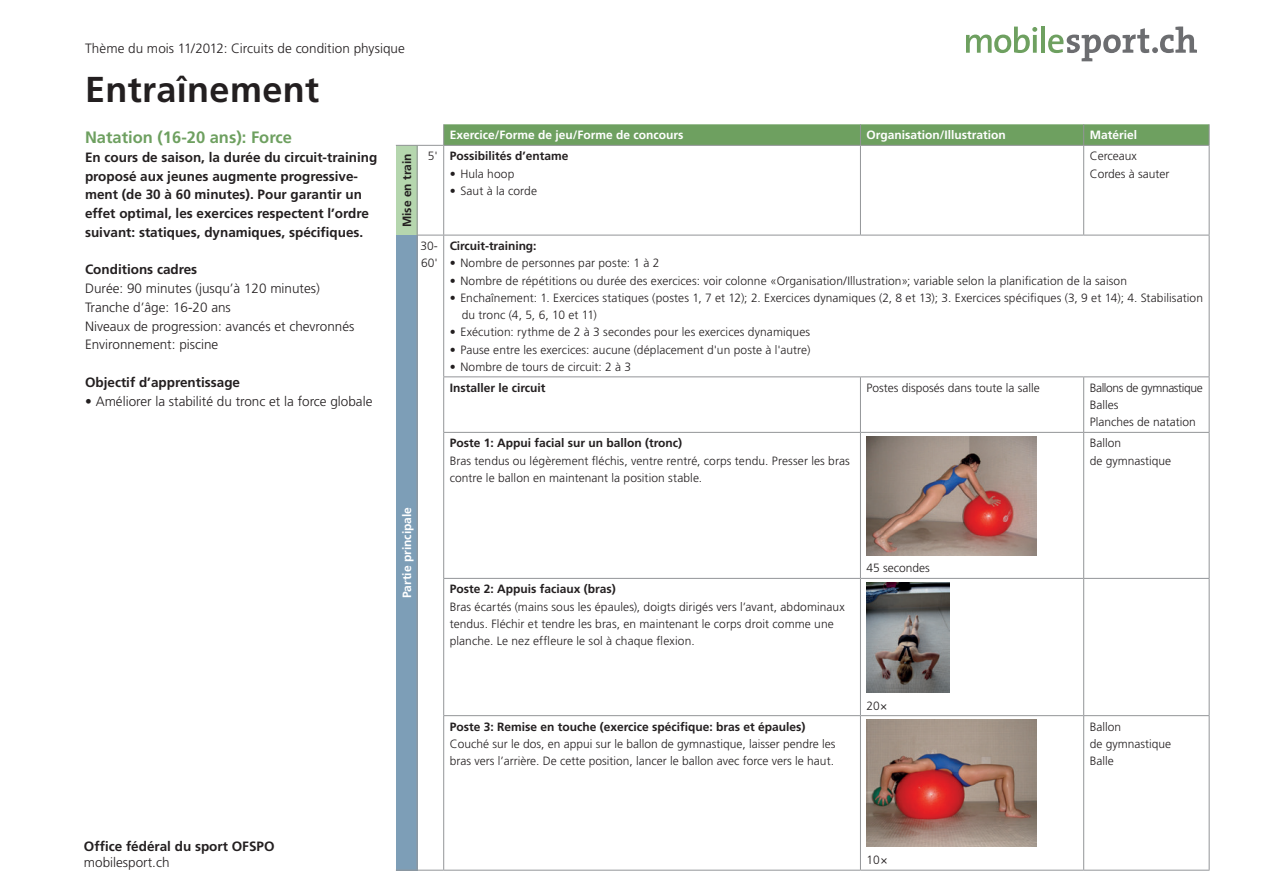
<style>
.page{position:relative;width:1263px;height:893px;background:#fff}
.page>*{position:absolute;margin:0;border:0;box-sizing:border-box;transform-origin:0 0}
._1_Haupttitel{font:700 36px "Frutiger LT";letter-spacing:.01em;color:#231f20}
._3_Titel_gruen{font:700 16.5px "Frutiger LT";color:#6ea060}
.Lead{font:700 13.5px/18.8px "Frutiger LT";color:#231f20}
.Grundtext_f_Aufzählu{font:300 13.5px "Frutiger LT";color:#231f20}
.Grundtext_f_Aufzählu-2{font:700 13.5px "Frutiger LT";color:#231f20}
.Tabelle_f{font:300 12px/17.2px "Frutiger LT";letter-spacing:.005em;color:#231f20}
.Tabelle_d{font:300 12px/17.2px "Frutiger LT";color:#231f20}
.Tabelle_d-2{font:700 12px "Frutiger LT";color:#231f20}
.Tabelle_d-3{font:700 12px "Frutiger LT";color:#fff}
.Tabelle_d-4{font:300 12px "Frutiger LT";letter-spacing:-.03em;color:#231f20}
</style>
<div class="page">
<svg style="left:966px;top:27px;width:71px;height:26px"></svg>
<hr style="left:1041px;top:27px;width:4px;height:26px;background:#6ea060">
<svg style="left:1048px;top:27px;width:149px;height:34px"></svg>
<div style="left:396px;top:145px;width:21px;height:90px;background:#b5d6ae"></div>
<div style="left:396px;top:235px;width:21px;height:635px;background:#7d9eb7"></div>
<hr style="left:860px;top:146px;width:1px;height:89px;background:#939598">
<hr style="left:1083px;top:146px;width:1px;height:89px;background:#939598">
<hr style="left:1209px;top:146px;width:1px;height:89px;background:#939598">
<hr style="left:1209px;top:235px;width:1px;height:141px;background:#939598">
<hr style="left:860px;top:377px;width:1px;height:55px;background:#939598">
<hr style="left:1083px;top:377px;width:1px;height:55px;background:#939598">
<hr style="left:1209px;top:377px;width:1px;height:55px;background:#939598">
<hr style="left:860px;top:433px;width:1px;height:145px;background:#939598">
<hr style="left:1083px;top:433px;width:1px;height:145px;background:#939598">
<hr style="left:1209px;top:433px;width:1px;height:145px;background:#939598">
<hr style="left:860px;top:579px;width:1px;height:136px;background:#939598">
<hr style="left:1083px;top:579px;width:1px;height:136px;background:#939598">
<hr style="left:1209px;top:579px;width:1px;height:136px;background:#939598">
<hr style="left:860px;top:716px;width:1px;height:154px;background:#939598">
<hr style="left:1083px;top:716px;width:1px;height:154px;background:#939598">
<hr style="left:1209px;top:716px;width:1px;height:154px;background:#939598">
<hr style="left:417px;top:146px;width:1px;height:89px;background:#939598">
<hr style="left:443px;top:146px;width:1px;height:89px;background:#939598">
<hr style="left:417px;top:235px;width:1px;height:142px;background:#939598">
<hr style="left:443px;top:235px;width:1px;height:141px;background:#939598">
<hr style="left:417px;top:377px;width:1px;height:55px;background:#939598">
<hr style="left:443px;top:377px;width:1px;height:55px;background:#939598">
<hr style="left:417px;top:432px;width:1px;height:146px;background:#939598">
<hr style="left:443px;top:433px;width:1px;height:145px;background:#939598">
<hr style="left:417px;top:578px;width:1px;height:138px;background:#939598">
<hr style="left:443px;top:579px;width:1px;height:136px;background:#939598">
<hr style="left:417px;top:716px;width:1px;height:154px;background:#939598">
<hr style="left:443px;top:716px;width:1px;height:154px;background:#939598">
<svg style="left:396px;top:124px;width:814px;height:22px;background:#7aa66e"></svg>
<svg style="left:418px;top:235px;width:26px;height:1px"></svg>
<hr style="left:444px;top:235px;width:416px;height:1px;background:#939598">
<hr style="left:860px;top:235px;width:224px;height:1px;background:#939598">
<hr style="left:1084px;top:235px;width:125px;height:1px;background:#939598">
<hr style="left:443px;top:376px;width:417px;height:1px;background:#939598">
<hr style="left:860px;top:376px;width:224px;height:1px;background:#939598">
<hr style="left:1084px;top:376px;width:125px;height:1px;background:#939598">
<hr style="left:443px;top:432px;width:417px;height:1px;background:#939598">
<hr style="left:860px;top:432px;width:224px;height:1px;background:#939598">
<hr style="left:1084px;top:432px;width:125px;height:1px;background:#939598">
<hr style="left:443px;top:578px;width:417px;height:1px;background:#939598">
<hr style="left:860px;top:578px;width:224px;height:1px;background:#939598">
<hr style="left:1084px;top:578px;width:125px;height:1px;background:#939598">
<hr style="left:443px;top:715px;width:417px;height:1px;background:#939598">
<hr style="left:860px;top:715px;width:224px;height:1px;background:#939598">
<hr style="left:1084px;top:715px;width:125px;height:1px;background:#939598">
<svg style="left:396px;top:870px;width:48px;height:1px"></svg>
<hr style="left:444px;top:870px;width:416px;height:1px;background:#939598">
<hr style="left:860px;top:870px;width:224px;height:1px;background:#939598">
<hr style="left:1084px;top:870px;width:125px;height:1px;background:#939598">
<img style="left:866px;top:436px;width:170px;height:119px">
<img style="left:866px;top:582px;width:83px;height:110px">
<img style="left:866px;top:719px;width:170px;height:128px">
<p class="Grundtext_f_Aufzählu" style="left:85px;top:40px;width:321px">Thème du mois 11/2012: Circuits de condition physique</p>
<p class="_1_Haupttitel" style="left:85px;top:68px;width:236px">Entraînement</p>
<p class="_3_Titel_gruen" style="left:85px;top:128px;width:208px">Natation (16-20 ans): Force</p>
<p class="Lead" style="left:85px;top:148px;width:294px">En cours de saison, la durée du circuit-training proposé aux jeunes augmente progressive&shy;ment (de 30 à 60 minutes). Pour garantir un effet optimal, les exercices respectent l’ordre suivant: statiques, dynamiques, spécifiques.</p>
<p class="Grundtext_f_Aufzählu-2" style="left:85px;top:262px;width:114px">Conditions cadres</p>
<p class="Grundtext_f_Aufzählu" style="left:85px;top:281px;width:236px">Durée: 90 minutes (jusqu’à 120 minutes)</p>
<p class="Grundtext_f_Aufzählu" style="left:85px;top:299px;width:147px">Tranche d’âge: 16-20 ans</p>
<p class="Grundtext_f_Aufzählu" style="left:85px;top:318px;width:271px">Niveaux de progression: avancés et chevronnés</p>
<p class="Grundtext_f_Aufzählu" style="left:85px;top:337px;width:135px">Environnement: piscine</p>
<p class="Grundtext_f_Aufzählu-2" style="left:85px;top:374px;width:157px">Objectif d’apprentissage</p>
<p class="Grundtext_f_Aufzählu" style="left:85px;top:393px;width:289px">• Améliorer la stabilité du tronc et la force globale</p>
<p class="Tabelle_d-3" style="left:450px;top:128px;width:235px">Exercice/Forme de jeu/Forme de concours</p>
<p class="Tabelle_d-3" style="left:866px;top:128px;width:141px">Organisation/Illustration</p>
<p class="Tabelle_d-3" style="left:1090px;top:128px;width:49px">Matériel</p>
<p class="Tabelle_d-2" style="left:400px;top:227px;width:76px;rotate:-90deg">Mise en train</p>
<p class="Tabelle_d" style="left:428px;top:148px;width:12px">5'</p>
<p class="Tabelle_d-2" style="left:450px;top:149px;width:120px">Possibilités d’entame</p>
<p class="Tabelle_f" style="left:450px;top:165px;width:66px">• Hula hoop</p>
<p class="Tabelle_f" style="left:450px;top:182px;width:89px">• Saut à la corde</p>
<p class="Tabelle_d" style="left:1090px;top:148px;width:49px">Cerceaux</p>
<p class="Tabelle_d" style="left:1090px;top:165px;width:81px">Cordes à sauter</p>
<p class="Tabelle_d" style="left:420px;top:237px;width:19px">30-<br>60'</p>
<p class="Tabelle_d-2" style="left:450px;top:239px;width:88px">Circuit-training:</p>
<p class="Tabelle_f" style="left:450px;top:255px;width:211px">• Nombre de personnes par poste: 1 à 2</p>
<p class="Tabelle_f" style="left:450px;top:272px;width:679px">• Nombre de répétitions ou durée des exercices: voir colonne «Organisation/Illustration»; variable selon la planification de la saison</p>
<p class="Tabelle_f" style="left:462px;top:289px;width:743px;text-indent:-12px">• Enchaînement: 1. Exercices statiques (postes 1, 7 et 12); 2. Exercices dynamiques (2, 8 et 13); 3. Exercices spécifiques (3, 9 et 14); 4. Stabilisation du tronc (4, 5, 6, 10 et 11)</p>
<p class="Tabelle_f" style="left:450px;top:324px;width:362px">• Exécution: rythme de 2 à 3 secondes pour les exercices dynamiques</p>
<p class="Tabelle_f" style="left:450px;top:341px;width:362px">• Pause entre les exercices: aucune (déplacement d'un poste à l'autre)</p>
<p class="Tabelle_f" style="left:450px;top:358px;width:183px">• Nombre de tours de circuit: 2 à 3</p>
<p class="Tabelle_d-2" style="left:450px;top:381px;width:97px">Installer le circuit</p>
<p class="Tabelle_d" style="left:866px;top:379px;width:175px">Postes disposés dans toute la salle</p>
<p class="Tabelle_d-4" style="left:1090px;top:381px;width:115px">Ballons de gymnastique</p>
<p class="Tabelle_d" style="left:1090px;top:396px;width:30px">Balles</p>
<p class="Tabelle_d" style="left:1090px;top:414px;width:108px">Planches de natation</p>
<p class="Tabelle_d-2" style="left:450px;top:436px;width:234px">Poste 1: Appui facial sur un ballon (tronc)</p>
<p class="Tabelle_f" style="left:450px;top:452px;width:402px">Bras tendus ou légèrement fléchis, ventre rentré, corps tendu. Presser les bras contre le ballon en maintenant la position stable.</p>
<p class="Tabelle_d" style="left:1090px;top:435px;width:83px">Ballon<br>de gymnastique</p>
<p class="Tabelle_d-3" style="left:400px;top:598px;width:93px;rotate:-90deg">Partie principale</p>
<p class="Tabelle_d-2" style="left:450px;top:582px;width:168px">Poste 2: Appuis faciaux (bras)</p>
<p class="Tabelle_f" style="left:450px;top:598px;width:396px">Bras écartés (mains sous les épaules), doigts dirigés vers l’avant, abdominaux tendus. Fléchir et tendre les bras, en maintenant le corps droit comme une planche. Le nez effleure le sol à chaque flexion.</p>
<p class="Tabelle_d-2" style="left:450px;top:719px;width:357px">Poste 3: Remise en touche (exercice spécifique: bras et épaules)</p>
<p class="Tabelle_d" style="left:450px;top:735px;width:387px">Couché sur le dos, en appui sur le ballon de gymnastique, laisser pendre les bras vers l’arrière. De cette position, lancer le ballon avec force vers le haut.</p>
<p class="Tabelle_d" style="left:866px;top:560px;width:65px">45 secondes</p>
<p class="Tabelle_d" style="left:866px;top:697px;width:23px">20×</p>
<p class="Tabelle_d" style="left:1090px;top:718px;width:83px">Ballon<br>de gymnastique</p>
<p class="Tabelle_d" style="left:1090px;top:752px;width:25px">Balle</p>
<p class="Lead" style="left:84px;top:837px;width:192px">Office fédéral du sport OFSPO</p>
<p class="Grundtext_f_Aufzählu" style="left:84px;top:855px;width:87px">mobilesport.ch</p>
<p class="Tabelle_d" style="left:866px;top:851px;width:23px">10×</p>
</div>
